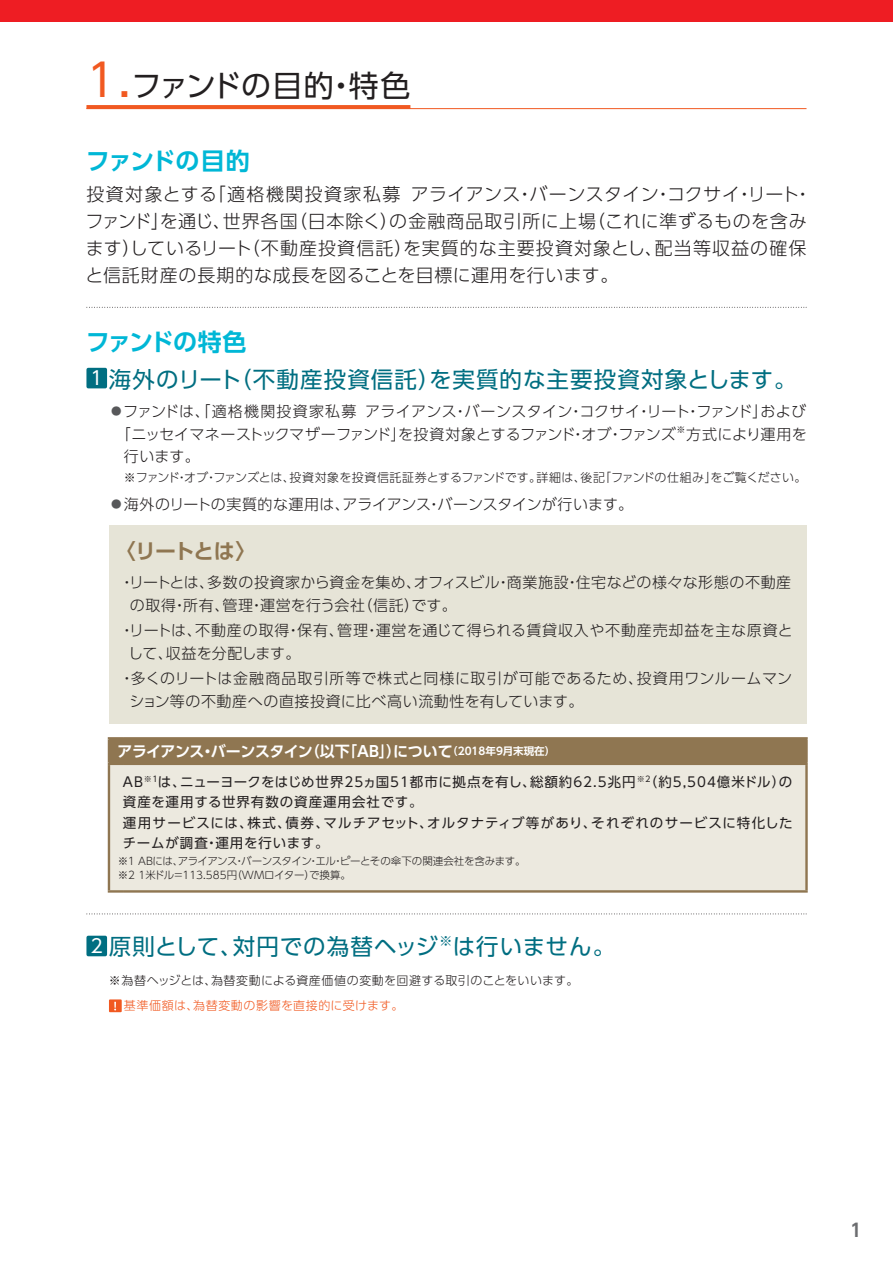
<style>
.page{position:relative;width:893px;height:1263px;background:#fff}
.page>*{position:absolute;margin:0;border:0;box-sizing:border-box;transform-origin:0 0}
.t1{font:30px "UD Shin Go Pro";letter-spacing:-.02em;color:#231f20}
.t2{font:700 24px "UD Shin Go Pro De";letter-spacing:-.05em;color:#00b7d6}
.t3{font:22.5px "UD Shin Go Pro";letter-spacing:.05em;color:#006e81}
.t4{font:700 21px "UD Shin Go Pro De";letter-spacing:-.06em;color:#8f7651}
.t5{font:300 18px/27px "UD Shin Go Pro";letter-spacing:.04em;color:#231f20}
.t6{font:700 18px "UD Shin Go Pro De";color:#6c6d70}
.t7{font:300 15px/22.5px "UD Shin Go Pro";letter-spacing:.03em;color:#231f20}
.t8{font:300 15px "UD Shin Go Pro";color:#231f20}
.t9{font:700 15px "UD Shin Go Pro De";letter-spacing:-.03em;color:#fff}
.t10{font:300 15px "UD Shin Go Pro";letter-spacing:.005em;color:#231f20}
.t11{font:13.5px/20.2px "UD Shin Go Pro";letter-spacing:.07em;color:#231f20}
.t12{font:300 12px "UD Shin Go Pro";letter-spacing:-.01em;color:#231f20}
.t13{font:300 12px "UD Shin Go Pro";letter-spacing:.015em;color:#231f20}
.t14{font:300 12px "UD Shin Go Pro";letter-spacing:.05em;color:#f15921}
.t15{font:300 10.5px/13.5px "UD Shin Go Pro";letter-spacing:-.03em;color:#231f20}
.s1{font-size:45px;color:#f15921}
.s2{font-size:18.75px;color:#fff}
.s3{font-size:10.5px;color:#57585a}
.s4{font-size:10.5px}
</style>
<div class="page">
<div style="left:0;top:0;width:893px;height:21px;background:#ee1d23"></div>
<svg style="left:87px;top:307px;width:720px;height:1px"></svg>
<div style="left:109px;top:525px;width:697px;height:198px;background:#e6e4d7"></div>
<div style="left:109px;top:738px;width:697px;height:26px;background:#8f7651"></div>
<div style="left:109px;top:764px;width:697px;height:127px;background:#ece9df"></div>
<svg style="left:108px;top:737px;width:16px;height:2px"></svg>
<hr style="left:108px;top:739px;width:2px;height:24px;background:#8f7651">
<hr style="left:124px;top:737px;width:684px;height:2px;background:#8f7651">
<hr style="left:805px;top:739px;width:3px;height:24px;background:#8f7651">
<svg style="left:108px;top:763px;width:16px;height:2px"></svg>
<hr style="left:108px;top:765px;width:2px;height:125px;background:#8f7651">
<hr style="left:124px;top:763px;width:684px;height:2px;background:#8f7651">
<hr style="left:805px;top:765px;width:3px;height:125px;background:#8f7651">
<hr style="left:108px;top:890px;width:16px;height:3px;background:#8f7651">
<hr style="left:124px;top:890px;width:684px;height:3px;background:#8f7651">
<div style="left:86px;top:368px;width:21px;height:20px;background:#006e81;border-radius:2px"></div>
<svg style="left:87px;top:913px;width:720px;height:1px"></svg>
<div style="left:86px;top:936px;width:21px;height:20px;background:#006e81;border-radius:2px"></div>
<div style="left:109px;top:999px;width:13px;height:13px;background:#f15921"></div>
<svg style="left:114px;top:1002px;width:2px;height:8px"></svg>
<hr style="left:86px;top:108px;width:720px;height:1px;background:#f15921">
<svg style="left:86px;top:105px;width:324px;height:4px"></svg>
<h1 class="t1" style="left:86px;top:61px;width:325px"><span class="s1">1.</span>ファンドの目的・特色</h1>
<h2 class="t2" style="left:86px;top:141px;width:166px">ファンドの目的</h2>
<p class="t5" style="left:85px;top:180px;width:728px">投資対象とする「適格機関投資家私募 アライアンス・バーンスタイン・コクサイ・リート・ファンド」を通じ、世界各国（日本除く）の金融商品取引所に上場（これに準ずるものを含みます）しているリート（不動産投資信託）を実質的な主要投資対象とし、配当等収益の確保と信託財産の長期的な成長を図ることを目標に運用を行います。</p>
<h2 class="t2" style="left:86px;top:323px;width:162px">ファンドの特色</h2>
<h3 class="t3" style="left:91px;top:361px;width:708px"><span class="s2">1</span> 海外のリート（不動産投資信託）を実質的な主要投資対象とします。</h3>
<p class="t7" style="left:111px;top:399px;width:696px"><span class="s3">●</span>ファンドは、「適格機関投資家私募 アライアンス・バーンスタイン・コクサイ・リート・ファンド」および</p>
<p class="t8" style="left:116px;top:422px;width:693px">「ニッセイマネーストックマザーファンド」を投資対象とするファンド・オブ・ファンズ<sup>※</sup>方式により運用を</p>
<p class="t7" style="left:124px;top:444px;width:77px">行います。</p>
<p class="t12" style="left:124px;top:468px;width:684px">※ファンド・オブ・ファンズとは、投資対象を投資信託証券とするファンドです。詳細は、後記「ファンドの仕組み」をご覧ください。</p>
<p class="t10" style="left:111px;top:492px;width:524px"><span class="s3">●</span> 海外のリートの実質的な運用は、アライアンス・バーンスタインが行います。</p>
<h3 class="t4" style="left:115px;top:534px;width:143px">〈リートとは〉</h3>
<p class="t7" style="left:130px;top:570px;width:663px;text-indent:-11px">・リートとは、多数の投資家から資金を集め、オフィスビル・商業施設・住宅などの様々な形態の不動産の取得・所有、管理・運営を行う会社（信託）です。</p>
<p class="t7" style="left:128px;top:618px;width:666px;text-indent:-9px">・リートは、不動産の取得・保有、管理・運営を通じて得られる賃貸収入や不動産売却益を主な原資として、収益を分配します。</p>
<p class="t7" style="left:129px;top:666px;width:664px;text-indent:-10px">・多くのリートは金融商品取引所等で株式と同様に取引が可能であるため、投資用ワンルームマンション等の不動産への直接投資に比べ高い流動性を有しています。</p>
<p class="t9" style="left:117px;top:739px;width:439px">アライアンス・バーンスタイン（以下「AB」）について<span class="s4">（2018年9月末現在）</span></p>
<p class="t11" style="left:123px;top:771px;width:671px">AB<sup>※１</sup>は、ニューヨークをはじめ世界25ヵ国51都市に拠点を有し、総額約62.5兆円<sup>※２</sup>（約5,504億米ドル）の資産を運用する世界有数の資産運用会社です。<br>運用サービスには、株式、債券、マルチアセット、オルタナティブ等があり、それぞれのサービスに特化したチームが調査・運用を行います。</p>
<p class="t15" style="left:118px;top:854px;width:409px">※１ ABには、アライアンス・バーンスタイン・エル・ピーとその傘下の関連会社を含みます。※2 1米ドル=113.585円（WMロイター）で換算。</p>
<h3 class="t3" style="left:91px;top:929px;width:526px"><span class="s2">2</span> 原則として、対円での為替ヘッジ<sup>※</sup>は行いません。</h3>
<p class="t13" style="left:109px;top:970px;width:471px">※為替ヘッジとは、為替変動による資産価値の変動を回避する取引のことをいいます。</p>
<p class="t14" style="left:124px;top:996px;width:281px">基準価額は、為替変動の影響を直接的に受けます。</p>
<p class="t6" style="left:850px;top:1215px;width:13px">1</p>
</div>
